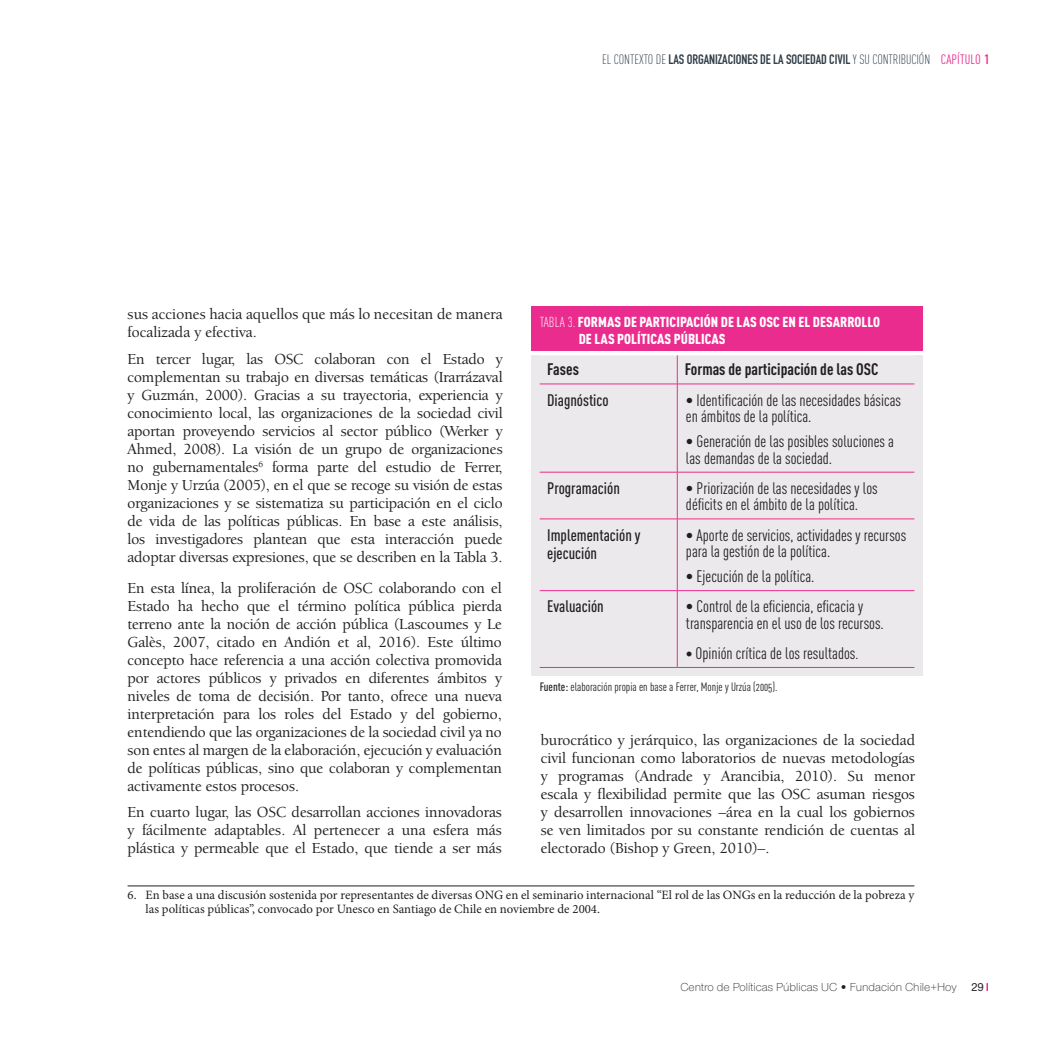
<style>
.page{position:relative;width:1042px;height:1042px;background:#fff}
.page>*{position:absolute;margin:0;border:0;box-sizing:border-box;transform-origin:0 0}
.Normal2{font:16.5px/16.5px "DIN Cond Regular Alternate";color:#231f20}
.Normal2-2{font:500 16.5px/18px "DIN Cond";color:#231f20}
.Normal2-3{font:16.5px "DIN Cond Bold Alternate";color:#231f20}
.texto_general_10_5_e{font:500 15.75px/18px "Berkeley Oldstyle IT Cby BT";color:#231f20;text-align:justify}
.titulo_tabla_nuevo{font:900 14.25px/17.1px "DIN Cond";letter-spacing:.005em;color:#fff}
.t1{font:700 13.5px "DIN Condensed";letter-spacing:-.005em;color:#313e48}
.Notas_filete{font:12.75px/14.4px "Minion Pro";color:#231f20}
.Normal2-4{font:12px "DIN Cond Regular Alternate";color:#231f20}
.t2{font:300 12px "Nimbus Sans Novus T";color:#231f20}
.s1{font-family:"DIN Cond";font-weight:300}
.s2{font-family:"DIN Cond Regular Alternate";font-weight:400;color:#eb2c8f}
.s3{color:#eb2c8f}
.s4{font-weight:300}
.s5{font-family:"DIN Cond";font-weight:500}
.s6{font-family:"DIN Cond";font-weight:500;font-size:15px}
.s7{font-size:15px}
.s8{font-family:"DIN";font-weight:400}
.s9{font-weight:500}
</style>
<div class="page">
<svg style="left:986px;top:983px;width:2px;height:8px"></svg>
<div style="left:531px;top:356px;width:392px;height:320px;background:#ebe9eb"></div>
<div style="left:531px;top:307px;width:392px;height:44px;background:#eb2c8f"></div>
<hr style="left:128px;top:885px;width:786px;height:1px;background:#231f20">
<svg style="left:677px;top:355px;width:1px;height:29px"></svg>
<hr style="left:677px;top:384px;width:1px;height:88px;background:#eb2c8f">
<hr style="left:677px;top:472px;width:1px;height:47px;background:#eb2c8f">
<hr style="left:677px;top:519px;width:1px;height:71px;background:#eb2c8f">
<hr style="left:677px;top:591px;width:1px;height:76px;background:#eb2c8f">
<hr style="left:540px;top:384px;width:137px;height:1px;background:#eb2c8f">
<hr style="left:540px;top:472px;width:137px;height:1px;background:#eb2c8f">
<hr style="left:540px;top:519px;width:137px;height:1px;background:#eb2c8f">
<hr style="left:540px;top:590px;width:137px;height:1px;background:#eb2c8f">
<hr style="left:540px;top:667px;width:137px;height:1px;background:#eb2c8f">
<hr style="left:677px;top:384px;width:237px;height:1px;background:#eb2c8f">
<hr style="left:677px;top:472px;width:237px;height:1px;background:#eb2c8f">
<hr style="left:677px;top:519px;width:237px;height:1px;background:#eb2c8f">
<hr style="left:677px;top:590px;width:237px;height:1px;background:#eb2c8f">
<hr style="left:677px;top:667px;width:237px;height:1px;background:#eb2c8f">
<p class="t1" style="left:602px;top:50px;width:389px"><span class="s1">EL CONTEXTO DE</span> LAS ORGANIZACIONES DE LA SOCIEDAD CIVIL <span class="s1">Y SU CONTRIBUCIÓN</span> <span class="s2">CAPÍTULO</span> <span class="s3">1</span></p>
<p class="texto_general_10_5_e" style="left:128px;top:305px;width:377px">sus acciones hacia aquellos que más lo necesitan de manera focalizada y efectiva.</p>
<p class="texto_general_10_5_e" style="left:128px;top:350px;width:377px">En tercer lugar, las OSC colaboran con el Estado y complementan su trabajo en diversas temáticas (Irarrázaval y Guzmán, 2000). Gracias a su trayectoria, experiencia y conocimiento local, las organizaciones de la sociedad civil aportan proveyendo servicios al sector público (Werker y Ahmed, 2008). La visión de un grupo de organizaciones no gubernamentales<sup>6</sup> forma parte del estudio de Ferrer, Monje y Urzúa (2005), en el que se recoge su visión de estas organizaciones y se sistematiza su participación en el ciclo de vida de las políticas públicas. En base a este análisis, los investigadores plantean que esta interacción puede adoptar diversas expresiones, que se describen en la Tabla 3.</p>
<p class="texto_general_10_5_e" style="left:128px;top:578px;width:376px">En esta línea, la proliferación de OSC colaborando con el Estado ha hecho que el término política pública pierda terreno ante la noción de acción pública (Lascoumes y Le Galès, 2007, citado en Andión et al, 2016). Este último concepto hace referencia a una acción colectiva promovida por actores públicos y privados en diferentes ámbitos y niveles de toma de decisión. Por tanto, ofrece una nueva interpretación para los roles del Estado y del gobierno, entendiendo que las organizaciones de la sociedad civil ya no son entes al margen de la elaboración, ejecución y evaluación de políticas públicas, sino que colaboran y complementan activamente estos procesos.</p>
<p class="texto_general_10_5_e" style="left:128px;top:803px;width:376px">En cuarto lugar, las OSC desarrollan acciones innovadoras y fácilmente adaptables. Al pertenecer a una esfera más plástica y permeable que el Estado, que tiende a ser más</p>
<p class="titulo_tabla_nuevo" style="left:579px;top:312px;width:303px;text-indent:-39px"><span class="s4">TABLA 3.</span> FORMAS DE PARTICIPACIÓN DE LAS OSC EN EL DESARROLLO<br>DE LAS POLÍTICAS PÚBLICAS</p>
<p class="Normal2-3" style="left:547px;top:359px;width:33px">Fases</p>
<p class="Normal2-3" style="left:685px;top:359px;width:195px">Formas de participación de las OSC</p>
<p class="Normal2-2" style="left:547px;top:390px;width:63px">Diagnóstico</p>
<p class="Normal2" style="left:686px;top:391px;width:217px"><span class="s5">•</span> Identificación de las necesidades básicas en ámbitos de la política.</p>
<p class="Normal2" style="left:686px;top:433px;width:209px"><span class="s5">•</span> Generación de las posibles soluciones a las demandas de la sociedad.</p>
<p class="Normal2-2" style="left:547px;top:479px;width:74px">Programación</p>
<p class="Normal2" style="left:686px;top:480px;width:193px"><span class="s5">•</span> Priorización de las necesidades y los déficits en el ámbito de la política.</p>
<p class="Normal2-2" style="left:547px;top:525px;width:95px">Implementación y ejecución</p>
<p class="Normal2" style="left:686px;top:526px;width:222px"><span class="s5">•</span> Aporte de servicios, actividades y recursos para la gestión de la política.</p>
<p class="Normal2" style="left:686px;top:568px;width:130px"><span class="s5">•</span> Ejecución de la política.</p>
<p class="Normal2-2" style="left:547px;top:597px;width:58px">Evaluación</p>
<p class="Normal2" style="left:686px;top:598px;width:199px"><span class="s5">•</span> Control de la eficiencia, eficacia y transparencia en el uso de los recursos.</p>
<p class="Normal2" style="left:686px;top:645px;width:174px"><span class="s6">•</span> Opinión crítica de los resultados<span class="s7">.</span></p>
<p class="Normal2-4" style="left:540px;top:679px;width:239px"><span class="s5">Fuente:</span> elaboración propia en base a Ferrer, Monje y Urzúa (2005).</p>
<p class="texto_general_10_5_e" style="left:541px;top:731px;width:376px">burocrático y jerárquico, las organizaciones de la sociedad civil funcionan como laboratorios de nuevas metodologías y programas (Andrade y Arancibia, 2010). Su menor escala y flexibilidad permite que las OSC asuman riesgos y desarrollen innovaciones –área en la cual los gobiernos se ven limitados por su constante rendición de cuentas al electorado (Bishop y Green, 2010)–.</p>
<p class="Notas_filete" style="left:146px;top:887px;width:770px;text-indent:-18px">6. En base a una discusión sostenida por representantes de diversas ONG en el seminario internacional “El rol de las ONGs en la reducción de la pobreza y las políticas públicas”, convocado por Unesco en Santiago de Chile en noviembre de 2004.</p>
<p class="t2" style="left:680px;top:980px;width:305px">Centro de Políticas Públicas UC <span class="s8">•</span> Fundación Chile+Hoy <span class="s9">29</span></p>
</div>
